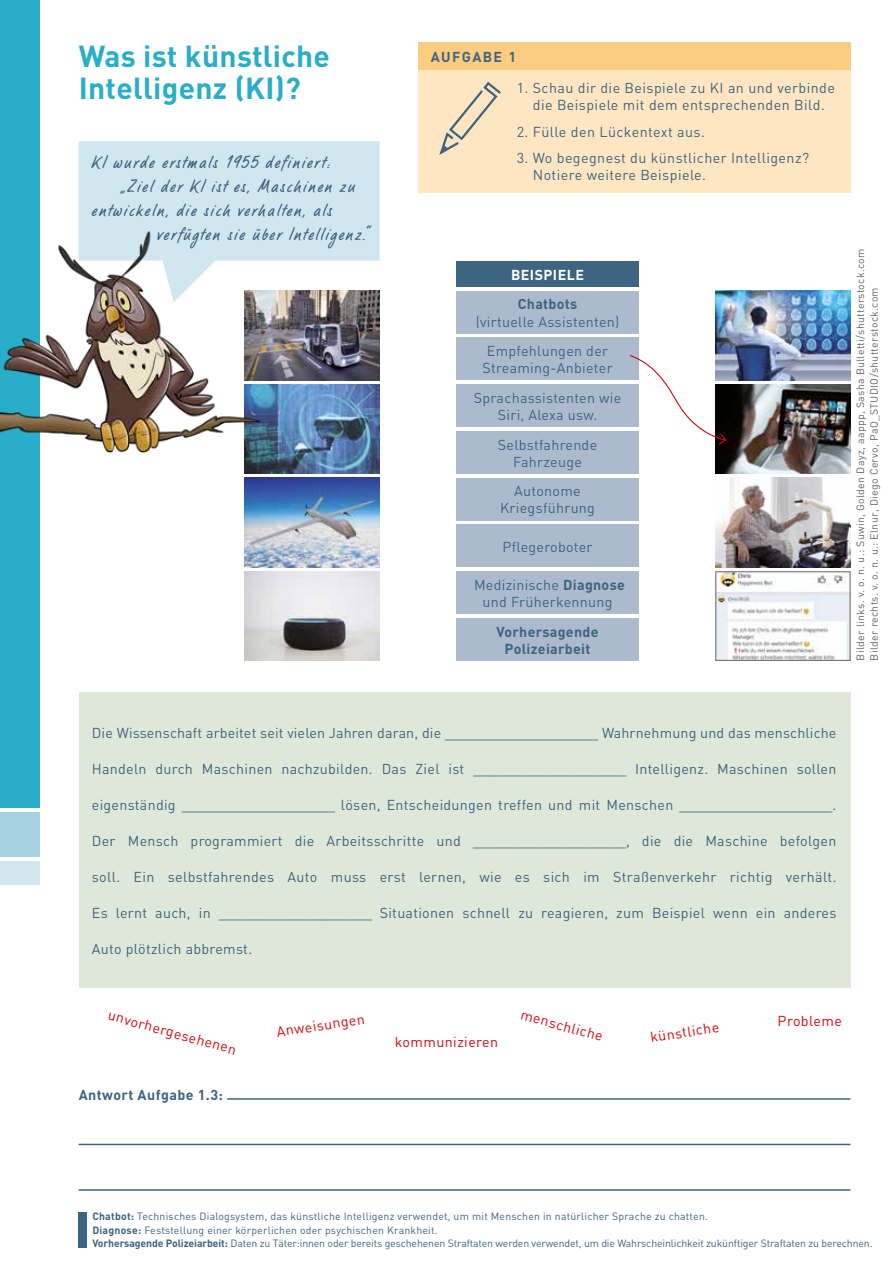
<style>
.page{position:relative;width:893px;height:1263px;background:#fff}
.page>*{position:absolute;margin:0;border:0;box-sizing:border-box;transform-origin:0 0}
.t1{font:700 30px "DIN";letter-spacing:.01em;color:#28aec8}
.t2{font:18px "LP Bambus";letter-spacing:.11em;color:#3d6480}
.t3{font:14.25px/17.1px "DIN";letter-spacing:.02em;color:#3d6480;text-align:center}
.t4{font:14.25px "DIN";letter-spacing:.03em;color:#d20a11}
.t5{font:700 14.25px/17.1px "DIN";letter-spacing:.02em;color:#3d6480;text-align:center}
.t6{font:700 14.25px "DIN";color:#fff}
.t7{font:10.5px "DIN";letter-spacing:.02em;color:#3d6480}
.t8{font:10.5px "DIN";letter-spacing:-.01em;color:#3d6480}
.t9{font:10.5px "DIN";letter-spacing:.03em;color:#646363}
.s1{font-weight:700}
</style>
<div class="page">
<div style="left:418px;top:61px;width:432px;height:132px;background:#fee6c3"></div>
<div style="left:79px;top:692px;width:771px;height:295px;background:#dee8d8"></div>
<hr style="left:79px;top:1189px;width:771px;height:2px;background:#3d6480">
<hr style="left:79px;top:1144px;width:771px;height:1px;background:#3d6480">
<hr style="left:227px;top:1098px;width:623px;height:2px;background:#3d6480">
<div style="left:79px;top:1212px;width:8px;height:35px;background:#3d6480"></div>
<div style="left:418px;top:43px;width:432px;height:27px;background:#fccc81"></div>
<div style="left:0;top:812px;width:39px;height:45px;background:#a5d3e1"></div>
<div style="left:0;top:861px;width:39px;height:23px;background:#d1e7f0"></div>
<svg style="left:439px;top:81px;width:62px;height:74px"></svg>
<div style="left:0;top:0;width:39px;height:808px;background:#28aec8"></div>
<svg style="left:79px;top:141px;width:301px;height:150px;background:#d5e9f1"></svg>
<img style="left:270px;top:291px;width:110px;height:89px">
<img style="left:245px;top:384px;width:135px;height:90px">
<img style="left:0;top:228px;width:270px;height:234px">
<img style="left:245px;top:478px;width:135px;height:89px">
<img style="left:245px;top:571px;width:135px;height:90px">
<div style="left:456px;top:338px;width:183px;height:42px;background:#abbbcd"></div>
<div style="left:456px;top:525px;width:183px;height:42px;background:#abbbcd"></div>
<div style="left:456px;top:291px;width:183px;height:42px;background:#abbbcd"></div>
<div style="left:456px;top:478px;width:183px;height:42px;background:#abbbcd"></div>
<div style="left:456px;top:384px;width:183px;height:43px;background:#abbbcd"></div>
<div style="left:456px;top:571px;width:183px;height:43px;background:#abbbcd"></div>
<div style="left:456px;top:431px;width:183px;height:43px;background:#abbbcd"></div>
<div style="left:456px;top:618px;width:183px;height:43px;background:#abbbcd"></div>
<div style="left:456px;top:261px;width:183px;height:25px;background:#3d6480"></div>
<img style="left:715px;top:291px;width:135px;height:89px">
<img style="left:715px;top:478px;width:135px;height:89px">
<img style="left:717px;top:573px;width:131px;height:86px">
<div style="left:715px;top:571px;width:135px;height:90px;border:1px solid #646363"></div>
<img style="left:715px;top:384px;width:135px;height:90px">
<svg style="left:630px;top:354px;width:97px;height:92px"></svg>
<h2 class="t1" style="left:79px;top:37px;width:253px">Was ist künstliche</h2>
<h3 class="t5" style="left:431px;top:48px;width:87px">AUFGABE 1</h3>
<h2 class="t1" style="left:79px;top:69px;width:224px">Intelligenz (KI)?</h2>
<p class="t3" style="left:517px;top:79px;width:320px">1. Schau dir die Beispiele zu KI an und verbinde die Beispiele mit dem entsprechenden Bild.</p>
<p class="t3" style="left:517px;top:123px;width:190px">2. Fülle den Lückentext aus.</p>
<p class="t3" style="left:533px;top:149px;width:278px;text-align:left;text-indent:-16px">3. Wo begegnest du künstlicher Intelligenz?<br>Notiere weitere Beispiele.</p>
<p class="t2" style="left:91px;top:151px;width:240px">KI wurde erstmals 1955 definiert:</p>
<p class="t2" style="left:120px;top:175px;width:236px">„Ziel der KI ist es, Maschinen zu</p>
<p class="t2" style="left:91px;top:199px;width:242px">entwickeln, die sich verhalten, als</p>
<p class="t2" style="left:157px;top:223px;width:211px">verfügten sie über Intelligenz.“</p>
<p class="t6" style="left:511px;top:265px;width:74px">BEISPIELE</p>
<p class="t3" style="left:476px;top:295px;width:145px"><span class="s1">Chatbots<br></span>(virtuelle Assistenten)</p>
<p class="t3" style="left:482px;top:342px;width:132px">Empfehlungen der<br>Streaming-Anbieter</p>
<p class="t3" style="left:474px;top:389px;width:149px">Sprachassistenten wie<br>Siri, Alexa usw.</p>
<p class="t3" style="left:498px;top:436px;width:101px">Selbstfahrende<br>Fahrzeuge</p>
<p class="t3" style="left:500px;top:482px;width:96px">Autonome<br>Kriegsführung</p>
<p class="t3" style="left:502px;top:538px;width:92px">Pflegeroboter</p>
<p class="t3" style="left:474px;top:576px;width:152px">Medizinische <span class="s1">Diagnose </span>und Früherkennung</p>
<p class="t5" style="left:496px;top:622px;width:104px">Vorhersagende<br>Polizeiarbeit</p>
<p class="t9" style="left:854px;top:661px;width:413px;rotate:-90deg">Bilder links. v. o. n. u.: Suwin, Golden Dayz, aappp, Sasha Bulletti/shutterstock.com</p>
<p class="t9" style="left:867px;top:661px;width:375px;rotate:-90deg">Bilder rechts. v. o. n. u.: Elnur, Diego Cervo, PaO_STUDIO/shutterstock.com</p>
<p class="t3" style="left:92px;top:723px;width:746px">Die Wissenschaft arbeitet seit vielen Jahren daran, die ____________________ Wahrnehmung und das menschliche</p>
<p class="t3" style="left:92px;top:759px;width:536px">Handeln durch Maschinen nachzubilden. Das Ziel ist ____________________</p>
<p class="t3" style="left:635px;top:759px;width:203px">Intelligenz. Maschinen sollen</p>
<p class="t3" style="left:92px;top:795px;width:746px">eigenständig ____________________ lösen, Entscheidungen treffen und mit Menschen ____________________.</p>
<p class="t3" style="left:92px;top:831px;width:746px">Der Mensch programmiert die Arbeitsschritte und ____________________, die die Maschine befolgen</p>
<p class="t3" style="left:92px;top:867px;width:746px">soll. Ein selbstfahrendes Auto muss erst lernen, wie es sich im Straßenverkehr richtig verhält.</p>
<p class="t3" style="left:92px;top:903px;width:282px">Es lernt auch, in ____________________</p>
<p class="t3" style="left:380px;top:903px;width:458px">Situationen schnell zu reagieren, zum Beispiel wenn ein anderes</p>
<p class="t3" style="left:92px;top:939px;width:162px">Auto plötzlich abbremst.</p>
<p class="t4" style="left:524px;top:1005px;width:86px;rotate:16deg">menschliche</p>
<p class="t4" style="left:111px;top:1005px;width:134px;rotate:16deg">unvorhergesehenen</p>
<p class="t4" style="left:275px;top:1023px;width:90px;rotate:-9deg">Anw eisungen</p>
<p class="t4" style="left:649px;top:1029px;width:71px;rotate:-9deg">künstliche</p>
<p class="t4" style="left:395px;top:1033px;width:105px">kommunizieren</p>
<p class="t5" style="left:79px;top:1085px;width:146px">Antwort Aufgabe 1.3:</p>
<p class="t4" style="left:778px;top:1012px;width:66px">Probleme</p>
<p class="t7" style="left:92px;top:1210px;width:617px"><span class="s1">Chatbot:</span> Technisches Dialogsystem, das künstliche Intelligenz verwendet, um mit Menschen in natürlicher Sprache zu chatten.</p>
<p class="t7" style="left:92px;top:1223px;width:347px"><span class="s1">Diagnose:</span> Feststellung einer körperlichen oder psychischen Krankheit.</p>
<p class="t8" style="left:92px;top:1237px;width:782px"><span class="s1">Vorhersagende Polizeiarbeit:</span> Daten zu Täter:innen oder bereits geschehenen Straftaten werden verwendet, um die Wahrscheinlichkeit zukünftiger Straftaten zu berechnen.</p>
</div>
